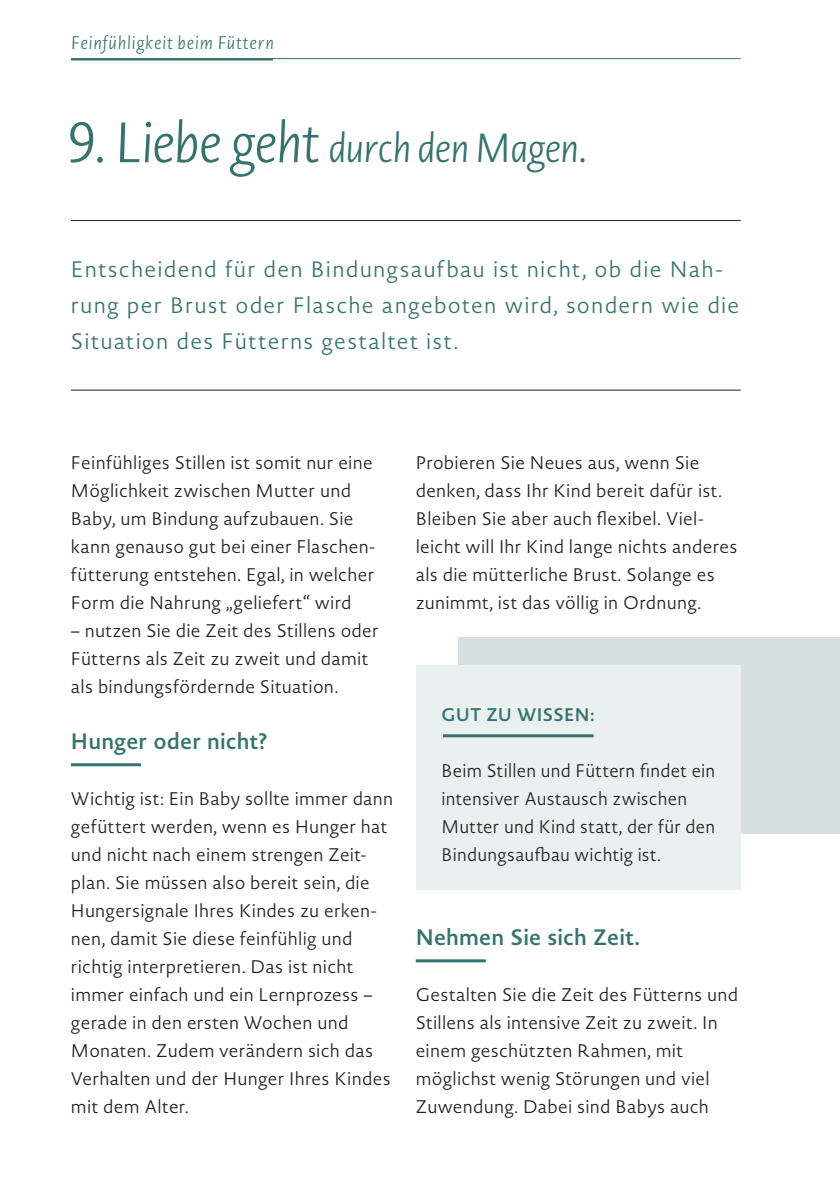
<style>
.page{position:relative;width:840px;height:1191px;background:#fff}
.page>*{position:absolute;margin:0;border:0;box-sizing:border-box;transform-origin:0 0}
.t1{font:italic 300 40px "Novel Sans Pro";letter-spacing:-.03em;color:#35746e}
.t2{font:300 22px/36px "Novel Sans Pro";letter-spacing:.055em;color:#35746e}
.t3{font:600 22px "Novel Sans Pro";letter-spacing:.01em;color:#35746e}
.t4{font:300 18px/28px "Novel Sans Pro";letter-spacing:.015em;color:#231f20}
.t5{font:italic 300 18px "Novel Sans Pro";letter-spacing:.04em;color:#35746e}
.t6{font:600 18px "Novel Sans Pro";letter-spacing:.005em;color:#35746e}
.s1{font-size:56px}
</style>
<div class="page">
<hr style="left:71px;top:220px;width:669px;height:1px;background:#231f20">
<hr style="left:71px;top:390px;width:669px;height:1px;background:#231f20">
<hr style="left:415px;top:959px;width:70px;height:3px;background:#35746e">
<hr style="left:71px;top:763px;width:70px;height:3px;background:#35746e">
<hr style="left:71px;top:58px;width:669px;height:1px;background:#35746e">
<hr style="left:71px;top:58px;width:202px;height:2px;background:#35746e">
<div style="left:458px;top:637px;width:381px;height:196px;background:#d7e0e0"></div>
<div style="left:415px;top:665px;width:325px;height:224px;background:#eaf0ef"></div>
<hr style="left:443px;top:734px;width:150px;height:3px;background:#35746e">
<p class="t5" style="left:71px;top:30px;width:204px">Feinfühligkeit beim Füttern</p>
<h1 class="t1" style="left:67px;top:121px;width:521px"><span class="s1">9. Liebe geht</span> durch den Magen.</h1>
<p class="t2" style="left:71px;top:251px;width:652px">Entscheidend für den Bindungsaufbau ist nicht, ob die Nah-</p>
<p class="t2" style="left:71px;top:287px;width:669px">rung per Brust oder Flasche angeboten wird, sondern wie die<br>Situation des Fütterns gestaltet ist.</p>
<p class="t4" style="left:71px;top:448px;width:303px">Feinfühliges Stillen ist somit nur eine<br>Möglichkeit zwischen Mutter und<br>Baby, um Bindung aufzubauen. Sie</p>
<p class="t4" style="left:71px;top:560px;width:305px">fütterung entstehen. Egal, in welcher<br>Form die Nahrung „geliefert“ wird</p>
<p class="t4" style="left:71px;top:616px;width:309px">– nutzen Sie die Zeit des Stillens oder<br>Fütterns als Zeit zu zweit und damit als bindungsfördernde Situation.</p>
<p class="t3" style="left:71px;top:725px;width:198px">Hunger oder nicht?</p>
<p class="t4" style="left:71px;top:784px;width:324px">Wichtig ist: Ein Baby sollte immer dann gefüttert werden, wenn es Hunger hat</p>
<p class="t4" style="left:71px;top:868px;width:321px">plan. Sie müssen also bereit sein, die Hungersignale Ihres Kindes zu erken&shy;nen, damit Sie diese feinfühlig und richtig interpretieren. Das ist nicht immer einfach und ein Lernprozess – gerade in den ersten Wochen und Monaten. Zudem verändern sich das Verhalten und der Hunger Ihres Kindes mit dem Alter.</p>
<p class="t4" style="left:71px;top:532px;width:305px">kann genauso gut bei einer Flaschen-</p>
<p class="t4" style="left:71px;top:840px;width:297px">und nicht nach einem strengen Zeit-</p>
<p class="t4" style="left:415px;top:448px;width:308px">Probieren Sie Neues aus, wenn Sie denken, dass Ihr Kind bereit dafür ist.</p>
<p class="t4" style="left:415px;top:532px;width:323px">leicht will Ihr Kind lange nichts anderes als die mütterliche Brust. Solange es zunimmt, ist das völlig in Ordnung.</p>
<p class="t4" style="left:415px;top:504px;width:289px">Bleiben Sie aber auch flexibel. Viel-</p>
<p class="t6" style="left:441px;top:701px;width:154px">GUT ZU WISSEN:</p>
<p class="t4" style="left:441px;top:756px;width:275px">Beim Stillen und Füttern findet ein intensiver Austausch zwischen<br>Mutter und Kind statt, der für den<br>Bindungsaufbau wichtig ist.</p>
<p class="t3" style="left:415px;top:921px;width:226px">Nehmen Sie sich Zeit.</p>
<p class="t4" style="left:415px;top:980px;width:324px">Gestalten Sie die Zeit des Fütterns und Stillens als intensive Zeit zu zweit. In einem geschützten Rahmen, mit möglichst wenig Störungen und viel Zuwendung. Dabei sind Babys auch</p>
</div>
